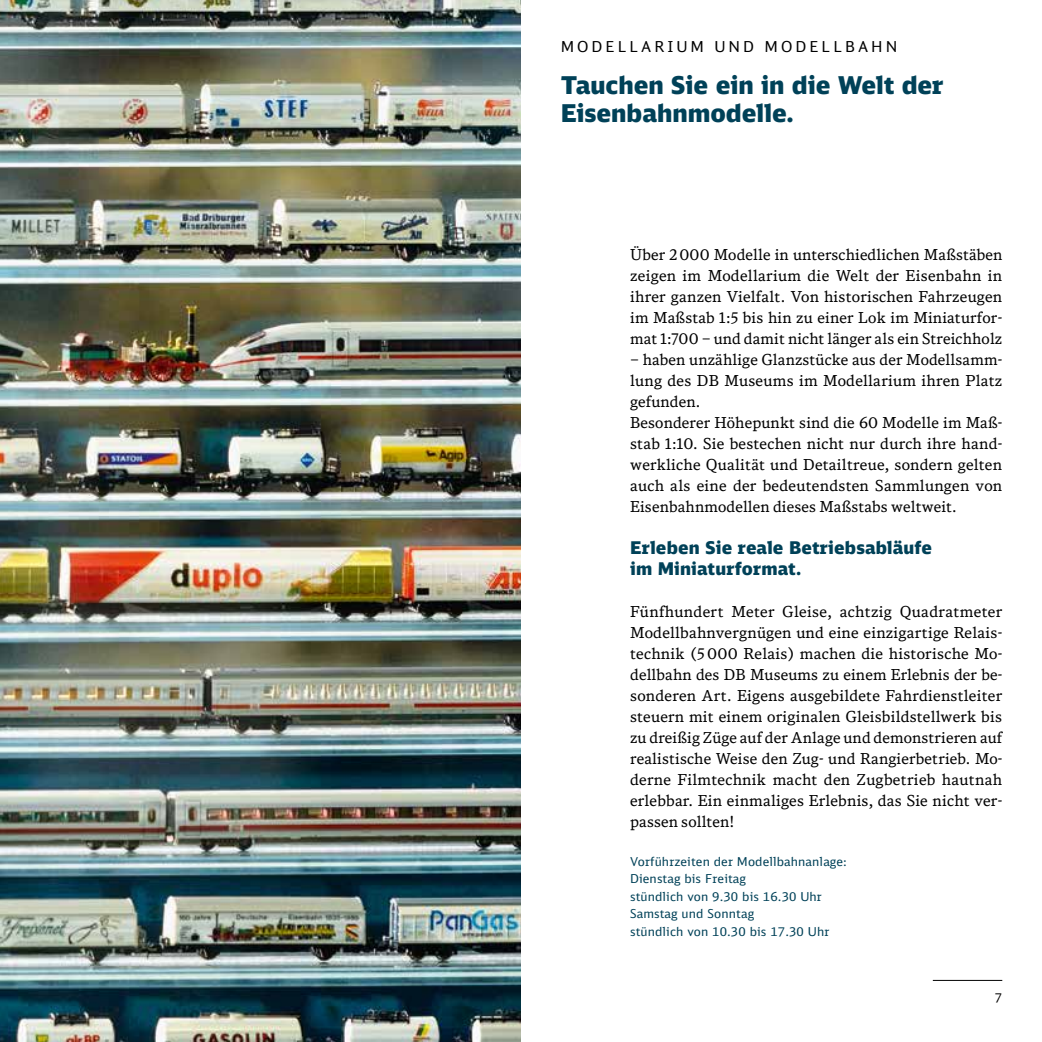
<style>
.page{position:relative;width:1042px;height:1042px;background:#fff}
.page>*{position:absolute;margin:0;border:0;box-sizing:border-box;transform-origin:0 0}
.t1{font:900 24.5px/28px "DB Sans";color:#004158}
.t2{font:900 17.5px/21px "DB Sans";letter-spacing:.01em;color:#004158}
.t3{font:15.05px/21px "DB News";letter-spacing:.01em;color:#000}
.t4{font:15.05px "DB Sans";letter-spacing:.2em;color:#000}
.t5{font:12.25px/17.5px "DB Sans";letter-spacing:.01em;color:#004158}
.t6{font:12.25px "DB Sans";color:#000}
</style>
<div class="page">
<hr style="left:933px;top:980px;width:69px;height:1px;background:#000">
<img style="left:0;top:0;width:521px;height:1042px">
<p class="t4" style="left:561px;top:37px;width:219px">mod ellarium und MOd</p>
<p class="t4" style="left:809px;top:37px;width:89px">ellbahn</p>
<h1 class="t1" style="left:561px;top:71px;width:384px">Tauchen Sie ein in die Welt der<br>Eisenbahnmodelle.</h1>
<p class="t3" style="left:630px;top:244px;width:374px;text-align:justify">Über 2000 Modelle in unterschiedlichen Maßstäben zeigen im Modellarium die Welt der Eisenbahn in ihrer ganzen Vielfalt. Von historischen Fahrzeugen im Maßstab 1:5 bis hin zu einer Lok im Miniaturfor&shy;mat 1:700 – und damit nicht länger als ein Streichholz</p>
<p class="t3" style="left:630px;top:349px;width:374px">– haben unzählige Glanzstücke aus der Modellsamm&shy;lung des DB Museums im Modellarium ihren Platz gefunden.<br>Besonderer Höhepunkt sind die 60 Modelle im Maß&shy;stab 1:10. Sie bestechen nicht nur durch ihre hand&shy;werkliche Qualität und Detailtreue, sondern gelten auch als eine der bedeutendsten Sammlungen von Eisenbahnmodellen dieses Maßstabs weltweit.</p>
<p class="t2" style="left:630px;top:537px;width:303px">Erleben Sie reale Betriebsabläufe im Miniaturformat.</p>
<p class="t3" style="left:630px;top:601px;width:374px">Fünfhundert Meter Gleise, achtzig Quadratmeter Modellbahnvergnügen und eine einzigartige Relais&shy;technik (5000 Relais) machen die historische Mo&shy;dellbahn des DB Museums zu einem Erlebnis der be-- sonderen Art. Eigens ausgebildete Fahrdienstleiter steuern mit einem originalen Gleisbildstellwerk bis zu dreißig Züge auf der Anlage und demonstrieren auf realistische Weise den Zug- und Rangierbetrieb. Mo-- derne Filmtechnik macht den Zugbetrieb hautnah erlebbar. Ein einmaliges Erlebnis, das Sie nicht ver&shy;passen sollten!</p>
<p class="t5" style="left:630px;top:852px;width:218px">Vorführzeiten der M odellbahnanlage:<br>Dienstag bis Freitag<br>stündlich von 9.30 bis 16.30 U hr<br>Samstag und Sonntag<br>stündlich von 10.30 bis 17.30 U hr</p>
<p class="t6" style="left:995px;top:990px;width:9px">7</p>
</div>
